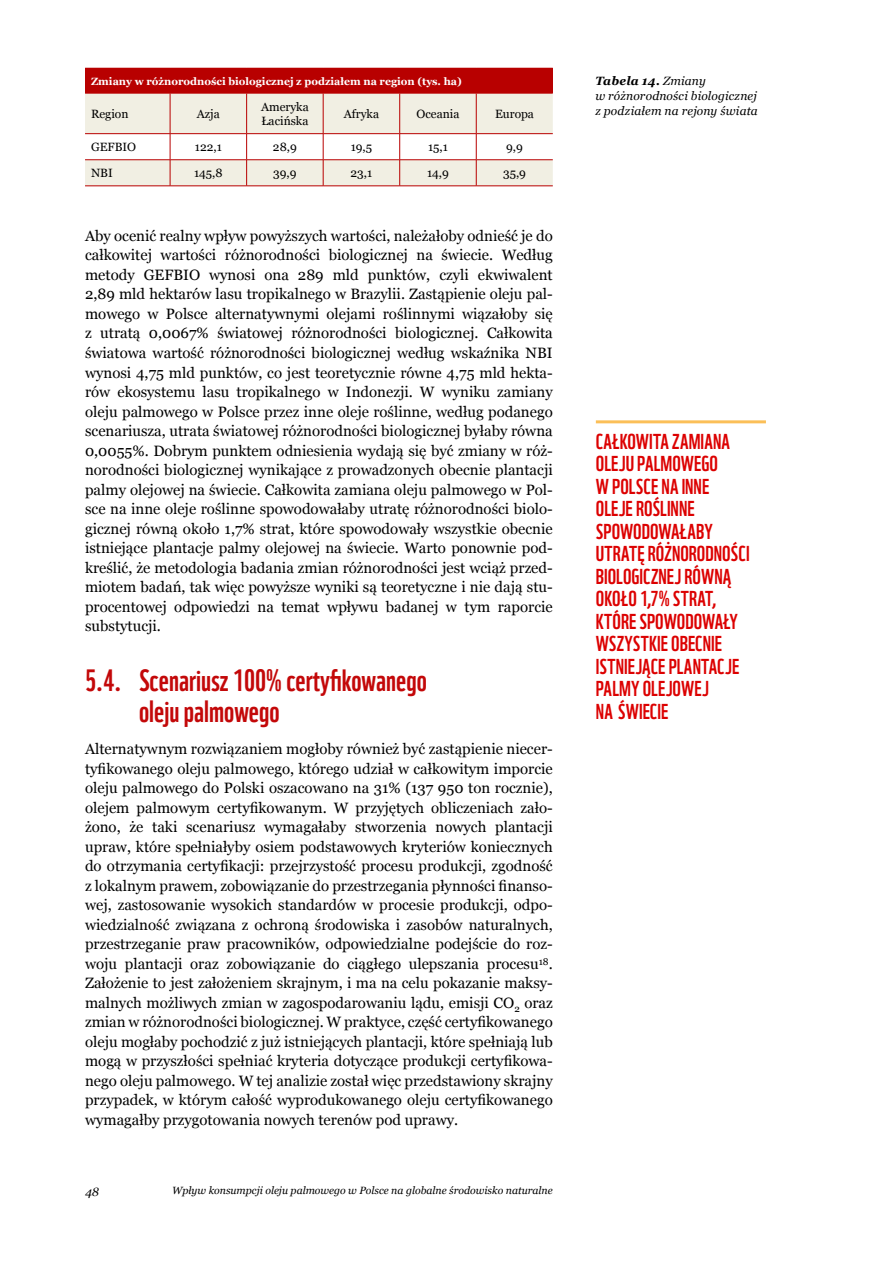
<style>
.page{position:relative;width:893px;height:1263px;background:#fff}
.page>*{position:absolute;margin:0;border:0;box-sizing:border-box;transform-origin:0 0}
.t1{font:30px/31.5px "WWF";color:#c30809}
.t2{font:21px/22.5px "WWF";letter-spacing:.005em;color:#dc0000}
.t3{font:15px/19.5px "Georgia";color:#000;text-align:justify}
.t4{font:12px/14.4px "Georgia";color:#000}
.t5{font:italic 12px/15px "Georgia";letter-spacing:.015em;color:#000}
.t6{font:italic 10.5px "Georgia";color:#000}
.t7{font:700 10.5px "Georgia";color:#fff}
.s1{font-weight:700}
</style>
<div class="page">
<div style="left:85px;top:68px;width:468px;height:25px;background:#b80000"></div>
<svg style="left:85px;top:93px;width:468px;height:93px"></svg>
<hr style="left:85px;top:186px;width:85px;height:1px;background:#b80000">
<hr style="left:170px;top:186px;width:77px;height:1px;background:#b80000">
<hr style="left:247px;top:186px;width:76px;height:1px;background:#b80000">
<hr style="left:323px;top:186px;width:77px;height:1px;background:#b80000">
<hr style="left:400px;top:186px;width:76px;height:1px;background:#b80000">
<hr style="left:476px;top:186px;width:77px;height:1px;background:#b80000">
<hr style="left:596px;top:420px;width:170px;height:3px;background:#fbbf58">
<p class="t7" style="left:91px;top:75px;width:372px">Zmiany w różnorodności biologicznej z podziałem na region (tys. ha)</p>
<p class="t4" style="left:91px;top:107px;width:39px">Region</p>
<p class="t4" style="left:197px;top:107px;width:24px">Azja</p>
<p class="t4" style="left:261px;top:99px;width:49px">Ameryka<br>Łacińska</p>
<p class="t4" style="left:344px;top:107px;width:37px">Afryka</p>
<p class="t4" style="left:417px;top:107px;width:44px">Oceania</p>
<p class="t4" style="left:495px;top:107px;width:41px">Europa</p>
<p class="t4" style="left:91px;top:140px;width:47px">GEFBIO</p>
<p class="t4" style="left:195px;top:140px;width:28px">122,1</p>
<p class="t4" style="left:273px;top:140px;width:25px">28,9</p>
<p class="t4" style="left:351px;top:140px;width:23px">19,5</p>
<p class="t4" style="left:428px;top:140px;width:21px">15,1</p>
<p class="t4" style="left:506px;top:140px;width:18px">9,9</p>
<p class="t4" style="left:91px;top:166px;width:23px">NBI</p>
<p class="t4" style="left:194px;top:166px;width:30px">145,8</p>
<p class="t4" style="left:273px;top:166px;width:25px">39,9</p>
<p class="t4" style="left:351px;top:166px;width:23px">23,1</p>
<p class="t4" style="left:427px;top:166px;width:23px">14,9</p>
<p class="t4" style="left:503px;top:166px;width:24px">35,9</p>
<p class="t3" style="left:85px;top:226px;width:469px">Aby ocenić realny wpływ powyższych wartości, należałoby odnieść je do całkowitej wartości różnorodności biologicznej na świecie. Według metody GEFBIO wynosi ona 289 mld punktów, czyli ekwiwalent 2,89 mld hektarów lasu tropikalnego w Brazylii. Zastąpienie oleju pal&shy;mowego w Polsce alternatywnymi olejami roślinnymi wiązałoby się z utratą 0,0067% światowej różnorodności biologicznej. Całkowita światowa wartość różnorodności biologicznej według wskaźnika NBI wynosi 4,75 mld punktów, co jest teoretycznie równe 4,75 mld hekta&shy;rów ekosystemu lasu tropikalnego w Indonezji. W wyniku zamiany oleju palmowego w Polsce przez inne oleje roślinne, według podanego scenariusza, utrata światowej różnorodności biologicznej byłaby równa 0,0055%. Dobrym punktem odniesienia wydają się być zmiany w róż&shy;norodności biologicznej wynikające z prowadzonych obecnie plantacji palmy olejowej na świecie. Całkowita zamiana oleju palmowego w Pol&shy;sce na inne oleje roślinne spowodowałaby utratę różnorodności biolo&shy;gicznej równą około 1,7% strat, które spowodowały wszystkie obecnie istniejące plantacje palmy olejowej na świecie. Warto ponownie pod&shy;kreślić, że metodologia badania zmian różnorodności jest wciąż przed&shy;miotem badań, tak więc powyższe wyniki są teoretyczne i nie dają stu&shy;procentowej odpowiedzi na temat wpływu badanej w tym raporcie substytucji.</p>
<h1 class="t1" style="left:139px;top:661px;width:289px;text-indent:-54px">5.4. Scenariusz 100% certyfikowanego oleju palmowego</h1>
<p class="t3" style="left:85px;top:739px;width:469px">Alternatywnym rozwiązaniem mogłoby również być zastąpienie niecer&shy;tyfikowanego oleju palmowego, którego udział w całkowitym imporcie oleju palmowego do Polski oszacowano na 31% (137 950 ton rocznie), olejem palmowym certyfikowanym. W przyjętych obliczeniach zało&shy;żono, że taki scenariusz wymagałaby stworzenia nowych plantacji upraw, które spełniałyby osiem podstawowych kryteriów koniecznych do otrzymania certyfikacji: przejrzystość procesu produkcji, zgodność z lokalnym prawem, zobowiązanie do przestrzegania płynności finanso&shy;wej, zastosowanie wysokich standardów w procesie produkcji, odpo&shy;wiedzialność związana z ochroną środowiska i zasobów naturalnych, przestrzeganie praw pracowników, odpowiedzialne podejście do roz&shy;woju plantacji oraz zobowiązanie do ciągłego ulepszania procesu<sup>18</sup>.<br>Założenie to jest założeniem skrajnym, i ma na celu pokazanie maksy&shy;malnych możliwych zmian w zagospodarowaniu lądu, emisji CO<sub>2</sub> oraz zmian w różnorodności biologicznej. W praktyce, część certyfikowanego oleju mogłaby pochodzić z już istniejących plantacji, które spełniają lub mogą w przyszłości spełniać kryteria dotyczące produkcji certyfikowa&shy;nego oleju palmowego. W tej analizie został więc przedstawiony skrajny przypadek, w którym całość wyprodukowanego oleju certyfikowanego wymagałby przygotowania nowych terenów pod uprawy.</p>
<p class="t5" style="left:85px;top:1184px;width:15px">48</p>
<p class="t6" style="left:172px;top:1185px;width:382px">Wpływ konsumpcji oleju palmowego w Polsce na globalne środowisko naturalne</p>
<p class="t5" style="left:595px;top:73px;width:164px"><span class="s1">Tabela 14.</span> Zmiany<br>w różnorodności biologicznej z podziałem na rejony świata</p>
<h2 class="t2" style="left:596px;top:428px;width:155px">CAŁKOWITA ZAMIANA<br>OLEJU PALMOWEGO<br>W POLSCE NA INNE<br>OLEJE ROŚLINNE<br>SPOWODOWAŁABY<br>UTRATĘ RÓŻNORODNOŚCI<br>BIOLOGICZNEJ RÓWNĄ<br>OKOŁO 1,7% STRAT,<br>KTÓRE SPOWODOWAŁY<br>WSZYSTKIE OBECNIE<br>ISTNIEJĄCE PLANTACJE<br>PALMY OLEJOWEJ<br>NA ŚWIECIE</h2>
</div>
